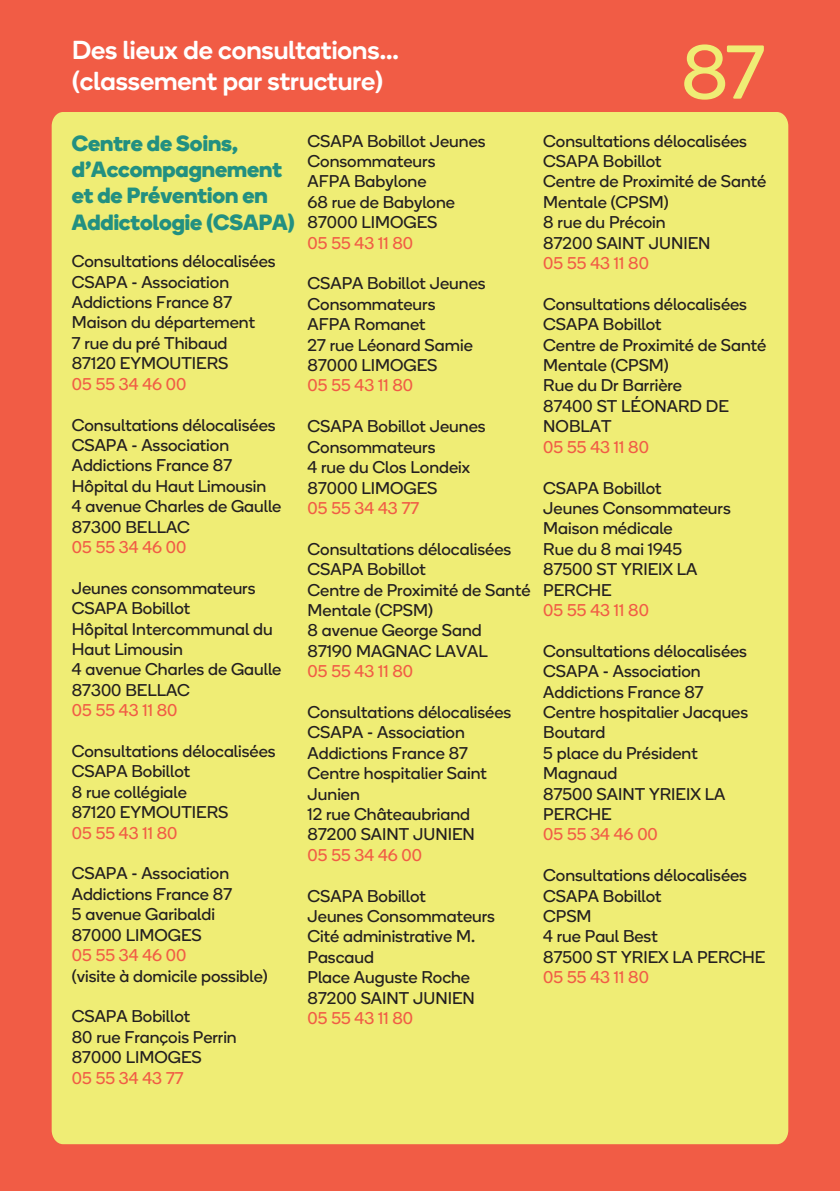
<style>
.page{position:relative;width:840px;height:1191px;background:#fff}
.page>*{position:absolute;margin:0;border:0;box-sizing:border-box;transform-origin:0 0}
.t1{font:76px "Boing";color:#efed75}
.t2{font:500 26px "Boing";color:#fff}
.Titre{font:700 22px/26.4px "Boing";color:#229081}
.t3{font:17px/20.4px "Boing";color:#231f20}
.Tel{font:17px "Boing";color:#f15c45}
</style>
<div class="page">
<div style="left:0;top:0;width:839px;height:1191px;background:#f15c45"></div>
<div style="left:52px;top:112px;width:735px;height:1032px;background:#efed75"></div>
<p class="t2" style="left:72px;top:32px;width:328px">Des lieux de consultations...</p>
<p class="t2" style="left:72px;top:63px;width:312px">(classement par structure)</p>
<p class="t1" style="left:681px;top:23px;width:85px">87</p>
<p class="Titre" style="left:72px;top:129px;width:224px">Centre de Soins, d’Accompagnement et de Prévention en<br>Addictologie (CSAPA)</p>
<p class="t3" style="left:72px;top:251px;width:205px">Consultations délocalisées<br>CSAPA - Association<br>Addictions France 87</p>
<p class="t3" style="left:72px;top:312px;width:184px">Maison du département</p>
<p class="t3" style="left:72px;top:332px;width:157px">7 rue du pré Thibaud</p>
<p class="t3" style="left:72px;top:353px;width:158px">87120 EYMOUTIERS</p>
<p class="Tel" style="left:72px;top:373px;width:116px">05 55 34 46 00</p>
<p class="t3" style="left:72px;top:414px;width:205px">Consultations délocalisées</p>
<p class="t3" style="left:72px;top:434px;width:162px">CSAPA - Association<br>Addictions France 87</p>
<p class="t3" style="left:72px;top:475px;width:196px">Hôpital du Haut Limousin</p>
<p class="t3" style="left:72px;top:495px;width:211px">4 avenue Charles de Gaulle<br>87300 BELLAC</p>
<p class="Tel" style="left:72px;top:536px;width:116px">05 55 34 46 00</p>
<p class="t3" style="left:72px;top:577px;width:185px">Jeunes consommateurs<br>CSAPA Bobillot</p>
<p class="t3" style="left:72px;top:618px;width:202px">Hôpital Intercommunal du<br>Haut Limousin</p>
<p class="t3" style="left:72px;top:659px;width:211px">4 avenue Charles de Gaulle</p>
<p class="t3" style="left:72px;top:679px;width:119px">87300 BELLAC</p>
<p class="Tel" style="left:72px;top:699px;width:107px">05 55 43 11 80</p>
<p class="t3" style="left:72px;top:740px;width:205px">Consultations délocalisées<br>CSAPA Bobillot</p>
<p class="t3" style="left:72px;top:781px;width:116px">8 rue collégiale</p>
<p class="t3" style="left:72px;top:801px;width:158px">87120 EYMOUTIERS</p>
<p class="Tel" style="left:72px;top:821px;width:107px">05 55 43 11 80</p>
<p class="t3" style="left:72px;top:863px;width:162px">CSAPA - Association<br>Addictions France 87</p>
<p class="t3" style="left:72px;top:903px;width:145px">5 avenue Garibaldi</p>
<p class="t3" style="left:72px;top:924px;width:131px">87000 LIMOGES</p>
<p class="Tel" style="left:72px;top:944px;width:116px">05 55 34 46 00</p>
<p class="t3" style="left:72px;top:965px;width:197px">(visite à domicile possible)</p>
<p class="t3" style="left:72px;top:1005px;width:120px">CSAPA Bobillot</p>
<p class="t3" style="left:72px;top:1026px;width:166px">80 rue François Perrin</p>
<p class="t3" style="left:72px;top:1046px;width:131px">87000 LIMOGES</p>
<p class="Tel" style="left:72px;top:1066px;width:113px">05 55 34 43 77</p>
<p class="t3" style="left:307px;top:130px;width:179px">CSAPA Bobillot Jeunes<br>Consommateurs<br>AFPA Babylone<br>68 rue de Babylone<br>87000 LIMOGES</p>
<p class="Tel" style="left:307px;top:232px;width:107px">05 55 43 11 80</p>
<p class="t3" style="left:307px;top:273px;width:179px">CSAPA Bobillot Jeunes<br>Consommateurs<br>AFPA Romanet<br>27 rue Léonard Samie<br>87000 LIMOGES</p>
<p class="Tel" style="left:307px;top:374px;width:107px">05 55 43 11 80</p>
<p class="t3" style="left:307px;top:416px;width:179px">CSAPA Bobillot Jeunes<br>Consommateurs<br>4 rue du Clos Londeix<br>87000 LIMOGES</p>
<p class="Tel" style="left:307px;top:497px;width:113px">05 55 34 43 77</p>
<p class="t3" style="left:307px;top:538px;width:224px">Consultations délocalisées<br>CSAPA Bobillot<br>Centre de Proximité de Santé<br>Mentale (CPSM)<br>8 avenue George Sand<br>87190 MAGNAC LAVAL</p>
<p class="Tel" style="left:307px;top:660px;width:107px">05 55 43 11 80</p>
<p class="t3" style="left:307px;top:701px;width:205px">Consultations délocalisées<br>CSAPA - Association<br>Addictions France 87<br>Centre hospitalier Saint<br>Junien<br>12 rue Châteaubriand<br>87200 SAINT JUNIEN</p>
<p class="Tel" style="left:307px;top:844px;width:116px">05 55 34 46 00</p>
<p class="t3" style="left:307px;top:885px;width:189px">CSAPA Bobillot<br>Jeunes Consommateurs<br>Cité administrative M.<br>Pascaud<br>Place Auguste Roche<br>87200 SAINT JUNIEN</p>
<p class="Tel" style="left:307px;top:1007px;width:107px">05 55 43 11 80</p>
<p class="t3" style="left:543px;top:130px;width:224px">Consultations délocalisées<br>CSAPA Bobillot<br>Centre de Proximité de Santé<br>Mentale (CPSM)<br>8 rue du Précoin<br>87200 SAINT JUNIEN</p>
<p class="Tel" style="left:543px;top:252px;width:107px">05 55 43 11 80</p>
<p class="t3" style="left:543px;top:293px;width:224px">Consultations délocalisées<br>CSAPA Bobillot<br>Centre de Proximité de Santé<br>Mentale (CPSM)<br>Rue du Dr Barrière<br>87400 ST LÉONARD DE<br>NOBLAT</p>
<p class="Tel" style="left:543px;top:436px;width:107px">05 55 43 11 80</p>
<p class="t3" style="left:543px;top:477px;width:189px">CSAPA Bobillot<br>Jeunes Consommateurs<br>Maison médicale<br>Rue du 8 mai 1945<br>87500 ST YRIEIX LA<br>PERCHE</p>
<p class="Tel" style="left:543px;top:599px;width:107px">05 55 43 11 80</p>
<p class="t3" style="left:543px;top:640px;width:206px">Consultations délocalisées<br>CSAPA - Association<br>Addictions France 87<br>Centre hospitalier Jacques<br>Boutard<br>5 place du Président<br>Magnaud<br>87500 SAINT YRIEIX LA<br>PERCHE</p>
<p class="Tel" style="left:543px;top:823px;width:116px">05 55 34 46 00</p>
<p class="t3" style="left:543px;top:864px;width:223px">Consultations délocalisées<br>CSAPA Bobillot<br>CPSM<br>4 rue Paul Best<br>87500 ST YRIEX LA PERCHE</p>
<p class="Tel" style="left:543px;top:966px;width:107px">05 55 43 11 80</p>
</div>
